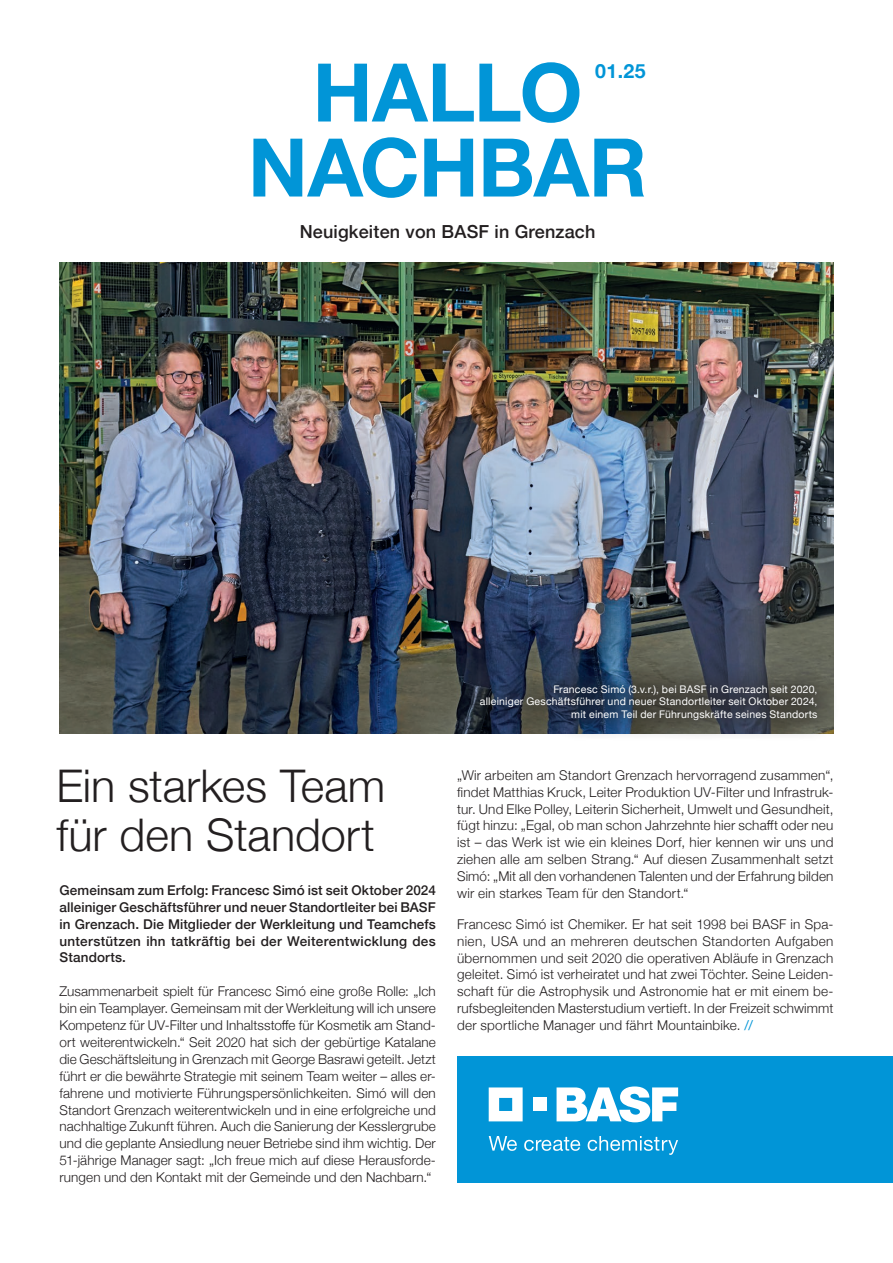
<style>
.page{position:relative;width:893px;height:1263px;background:#fff}
.page>*{position:absolute;margin:0;border:0;box-sizing:border-box;transform-origin:0 0}
.Titel{font:700 81px "Helvetica Neue";letter-spacing:-.01em;color:#0195d7}
.Headline{font:300 45px/48px "Helvetica Neue";color:#231f20}
.Titel_Ausgabe{font:700 19.5px "Helvetica Neue";color:#0195d7}
.Titel_Subline{font:500 18px "Helvetica Neue";letter-spacing:.01em;color:#231f20}
.Copy_9{font:300 13.5px/16.8px "Helvetica Neue";letter-spacing:.01em;color:#231f20;text-align:justify}
.Copy_9-2{font:500 13.5px/16.6px "Helvetica Neue";letter-spacing:.02em;color:#231f20;text-align:justify}
.Copy_9-3{font:10.5px/12.8px "Helvetica Neue";letter-spacing:.02em;color:#fff;text-align:right}
.s1{font-weight:400;color:#0195d7}
</style>
<div class="page">
<img style="left:60px;top:263px;width:773px;height:471px">
<div style="left:457px;top:1056px;width:436px;height:126px;background:#0195d7"></div>
<svg style="left:489px;top:1087px;width:34px;height:34px"></svg>
<div style="left:533px;top:1098px;width:13px;height:13px;background:#fff"></div>
<svg style="left:557px;top:1086px;width:121px;height:36px"></svg>
<svg style="left:489px;top:1136px;width:28px;height:15px"></svg>
<svg style="left:524px;top:1137px;width:56px;height:14px"></svg>
<svg style="left:588px;top:1136px;width:90px;height:19px"></svg>
<div style="left:458px;top:662px;width:382px;height:80px;background:#231f20;opacity:.86"></div>
<p class="Titel" style="left:313px;top:29px;width:271px">HALLO</p>
<p class="Titel" style="left:248px;top:104px;width:401px">NACHBAR</p>
<p class="Titel_Subline" style="left:300px;top:217px;width:297px">Neuigkeiten von BASF in Grenzach</p>
<p class="Titel_Ausgabe" style="left:595px;top:55px;width:52px">01.25</p>
<p class="Headline" style="left:57px;top:759px;width:330px">Ein starkes Team für den Standort</p>
<p class="Copy_9-2" style="left:60px;top:881px;width:378px">Gemeinsam zum Erfolg: Francesc Simó ist seit Oktober 2024 alleiniger Geschäftsführer und neuer Standortleiter bei BASF in Grenzach. Die Mitglieder der Werkleitung und Teamchefs unterstützen ihn tatkräftig bei der Weiterentwicklung des Standorts.</p>
<p class="Copy_9" style="left:60px;top:982px;width:378px">Zusammenarbeit spielt für Francesc Simó eine große Rolle: „Ich bin ein Teamplayer. Gemeinsam mit der Werkleitung will ich unsere Kompetenz für UV-Filter und Inhaltsstoffe für Kosmetik am Stand&shy;ort weiterentwickeln.“ Seit 2020 hat sich der gebürtige Katalane die Geschäftsleitung in Grenzach mit George Basrawi geteilt. Jetzt führt er die bewährte Strategie mit seinem Team weiter – alles er&shy;fahrene und motivierte Führungspersönlichkeiten. Simó will den Standort Grenzach weiterentwickeln und in eine erfolgreiche und nachhaltige Zukunft führen. Auch die Sanierung der Kesslergrube und die geplante Ansiedlung neuer Betriebe sind ihm wichtig. Der 51-jährige Manager sagt: „Ich freue mich auf diese Herausforde&shy;rungen und den Kontakt mit der Gemeinde und den Nachbarn.“</p>
<p class="Copy_9-3" style="left:553px;top:683px;width:266px">Francesc Simó (3.v.r.), bei BASF in Grenzach seit 2020,</p>
<p class="Copy_9-3" style="left:480px;top:696px;width:339px">alleiniger Geschäftsführer und neuer Standortleiter seit Oktober 2024, mit einem Teil der Führungskräfte seines Standorts</p>
<p class="Copy_9" style="left:457px;top:765px;width:378px">„Wir arbeiten am Standort Grenzach hervorragend zusammen“, findet Matthias Kruck, Leiter Produktion UV-Filter und Infrastruk&shy;tur. Und Elke Polley, Leiterin Sicherheit, Umwelt und Gesundheit, fügt hinzu: „Egal, ob man schon Jahrzehnte hier schafft oder neu ist – das Werk ist wie ein kleines Dorf, hier kennen wir uns und ziehen alle am selben Strang.“ Auf diesen Zusammenhalt setzt Simó: „Mit all den vorhandenen Talenten und der Erfahrung bilden wir ein starkes Team für den Standort.“</p>
<p class="Copy_9" style="left:457px;top:915px;width:378px">Francesc Simó ist Chemiker. Er hat seit 1998 bei BASF in Spa&shy;nien, USA und an mehreren deutschen Standorten Aufgaben übernommen und seit 2020 die operativen Abläufe in Grenzach geleitet. Simó ist verheiratet und hat zwei Töchter. Seine Leiden&shy;schaft für die Astrophysik und Astronomie hat er mit einem be&shy;rufsbegleitenden Masterstudium vertieft. In der Freizeit schwimmt der sportliche Manager und fährt Mountainbike. <span class="s1">//</span></p>
</div>
